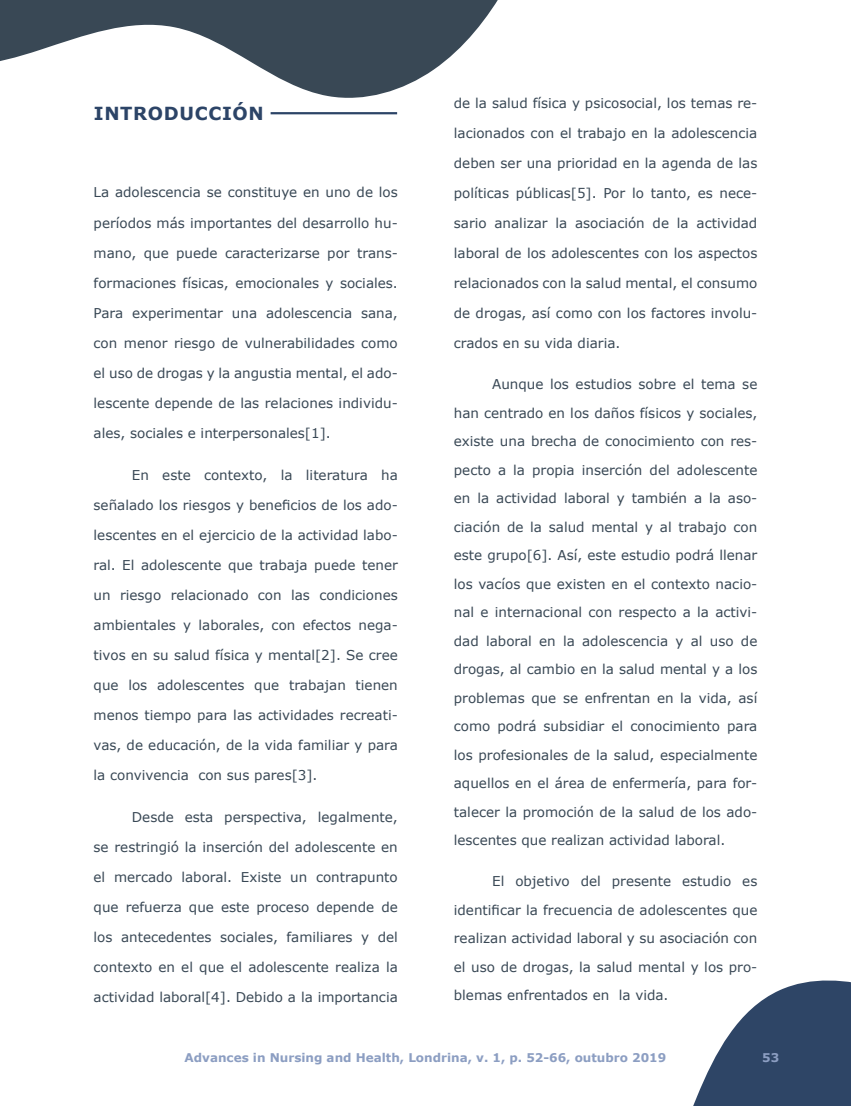
<style>
.page{position:relative;width:851px;height:1106px;background:#fff}
.page>*{position:absolute;margin:0;border:0;box-sizing:border-box;transform-origin:0 0}
.t1{font:700 18px "Verdana";letter-spacing:.035em;color:#2c4467}
.t2{font:13.5px/28.5px "Verdana";color:#394855;text-align:justify}
.t3{font:700 12px "Verdana";color:#8c9ec2}
</style>
<div class="page">
<svg style="left:0;top:0;width:498px;height:98px;fill:#394855"></svg>
<svg style="left:693px;top:980px;width:157px;height:126px;fill:#2e4566"></svg>
<hr style="left:270px;top:112px;width:127px;height:2px;background:#2c4467">
<h1 class="t1" style="left:94px;top:101px;width:171px">INTRODUCCIÓN</h1>
<p class="t2" style="left:94px;top:178px;width:306px">La adolescencia se constituye en uno de los</p>
<p class="t2" style="left:94px;top:208px;width:306px">períodos más importantes del desarrollo hu-</p>
<p class="t2" style="left:94px;top:238px;width:306px">mano, que puede caracterizarse por trans-</p>
<p class="t2" style="left:94px;top:268px;width:306px">formaciones físicas, emocionales y sociales.</p>
<p class="t2" style="left:94px;top:298px;width:306px">Para experimentar una adolescencia sana,</p>
<p class="t2" style="left:94px;top:328px;width:306px">con menor riesgo de vulnerabilidades como</p>
<p class="t2" style="left:94px;top:358px;width:306px">el uso de drogas y la angustia mental, el ado-</p>
<p class="t2" style="left:94px;top:388px;width:306px">lescente depende de las relaciones individu-</p>
<p class="t2" style="left:94px;top:418px;width:238px">ales, sociales e interpersonales[1].</p>
<p class="t2" style="left:132px;top:460px;width:267px">En este contexto, la literatura ha</p>
<p class="t2" style="left:94px;top:490px;width:306px">señalado los riesgos y beneficios de los ado-</p>
<p class="t2" style="left:94px;top:520px;width:306px">lescentes en el ejercicio de la actividad labo-</p>
<p class="t2" style="left:94px;top:550px;width:306px">ral. El adolescente que trabaja puede tener</p>
<p class="t2" style="left:94px;top:580px;width:306px">un riesgo relacionado con las condiciones</p>
<p class="t2" style="left:94px;top:610px;width:306px">ambientales y laborales, con efectos nega-</p>
<p class="t2" style="left:94px;top:640px;width:306px">tivos en su salud física y mental[2]. Se cree</p>
<p class="t2" style="left:94px;top:670px;width:306px">que los adolescentes que trabajan tienen</p>
<p class="t2" style="left:94px;top:700px;width:306px">menos tiempo para las actividades recreati-</p>
<p class="t2" style="left:94px;top:730px;width:306px">vas, de educación, de la vida familiar y para</p>
<p class="t2" style="left:94px;top:760px;width:225px">la convivencia con sus pares[3].</p>
<p class="t2" style="left:132px;top:803px;width:267px">Desde esta perspectiva, legalmente,</p>
<p class="t2" style="left:94px;top:833px;width:306px">se restringió la inserción del adolescente en</p>
<p class="t2" style="left:94px;top:863px;width:306px">el mercado laboral. Existe un contrapunto</p>
<p class="t2" style="left:94px;top:893px;width:306px">que refuerza que este proceso depende de</p>
<p class="t2" style="left:94px;top:923px;width:306px">los antecedentes sociales, familiares y del</p>
<p class="t2" style="left:94px;top:953px;width:306px">contexto en el que el adolescente realiza la</p>
<p class="t2" style="left:94px;top:983px;width:306px">actividad laboral[4]. Debido a la importancia</p>
<p class="t2" style="left:454px;top:89px;width:305px">de la salud física y psicosocial, los temas re-</p>
<p class="t2" style="left:454px;top:119px;width:305px">lacionados con el trabajo en la adolescencia</p>
<p class="t2" style="left:454px;top:149px;width:305px">deben ser una prioridad en la agenda de las</p>
<p class="t2" style="left:454px;top:179px;width:305px">políticas públicas[5]. Por lo tanto, es nece-</p>
<p class="t2" style="left:454px;top:209px;width:305px">sario analizar la asociación de la actividad</p>
<p class="t2" style="left:454px;top:239px;width:305px">laboral de los adolescentes con los aspectos</p>
<p class="t2" style="left:454px;top:269px;width:305px">relacionados con la salud mental, el consumo</p>
<p class="t2" style="left:454px;top:299px;width:305px">de drogas, así como con los factores involu-</p>
<p class="t2" style="left:454px;top:329px;width:168px">crados en su vida diaria.</p>
<p class="t2" style="left:454px;top:370px;width:305px;text-indent:38px">Aunque los estudios sobre el tema se han centrado en los daños físicos y sociales, existe una brecha de conocimiento con res&shy;pecto a la propia inserción del adolescente en la actividad laboral y también a la aso&shy;ciación de la salud mental y al trabajo con este grupo[6]. Así, este estudio podrá llenar los vacíos que existen en el contexto nacio&shy;nal e internacional con respecto a la activi&shy;dad laboral en la adolescencia y al uso de drogas, al cambio en la salud mental y a los problemas que se enfrentan en la vida, así como podrá subsidiar el conocimiento para los profesionales de la salud, especialmente aquellos en el área de enfermería, para for&shy;talecer la promoción de la salud de los ado&shy;lescentes que realizan actividad laboral.</p>
<p class="t2" style="left:454px;top:866px;width:305px;text-indent:38px">El objetivo del presente estudio es identificar la frecuencia de adolescentes que realizan actividad laboral y su asociación con el uso de drogas, la salud mental y los pro&shy;blemas enfrentados en la vida.</p>
<p class="t3" style="left:184px;top:1049px;width:483px">Advances in Nursing and Health, Londrina, v. 1, p. 52-66, outubro 2019</p>
<p class="t3" style="left:762px;top:1049px;width:19px">53</p>
</div>
